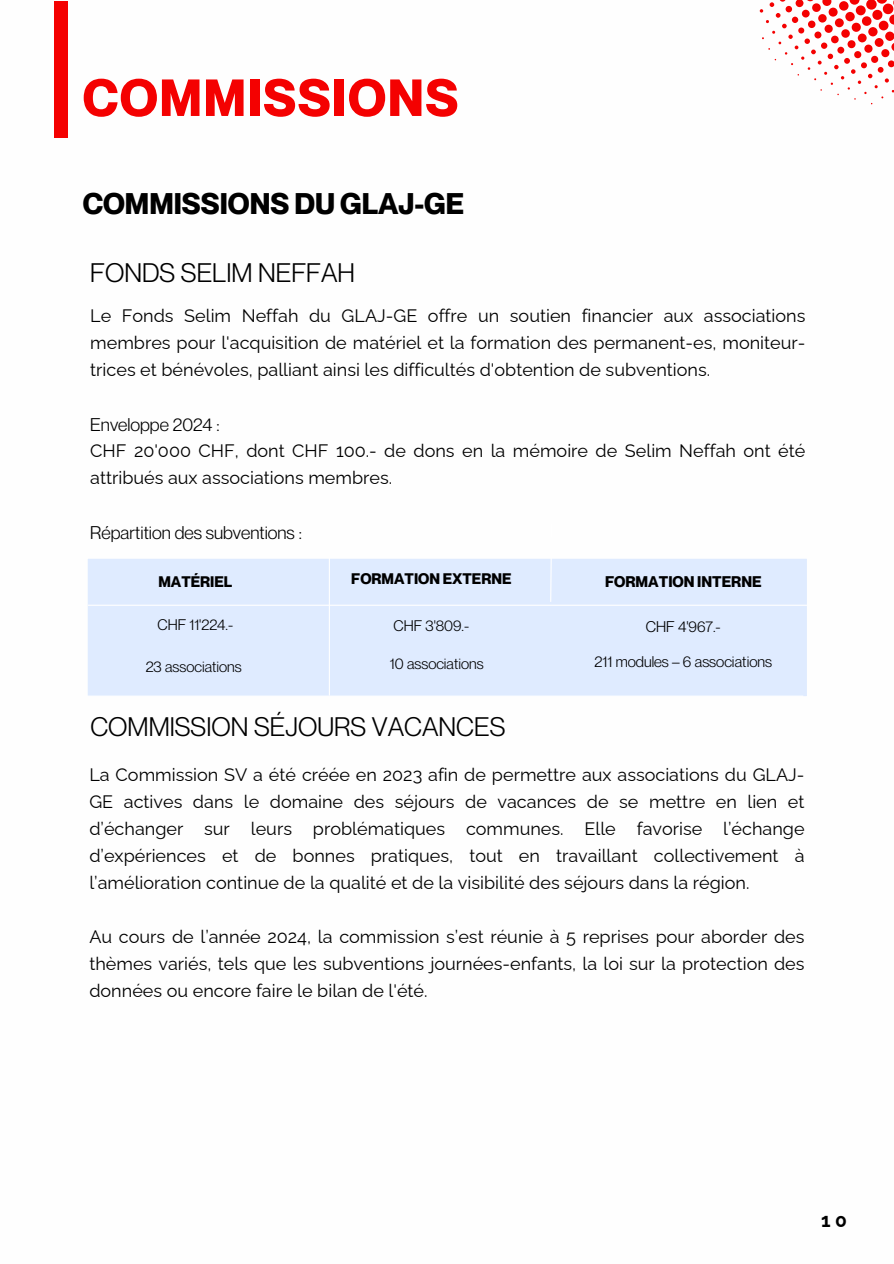
<style>
.page{position:relative;width:894px;height:1264px;background:#fff}
.page>*{position:absolute;margin:0;border:0;box-sizing:border-box;transform-origin:0 0}
.t1{font:700 51px "Neue Montreal";letter-spacing:.03em;color:#f40101}
.t2{font:700 29.25px "Neue Montreal";color:#000}
.t3{font:26.25px "Neue Montreal";color:#000}
.t4{font:700 19.2px "Raleway";color:#000}
.t5{font:18px/27px "Raleway";color:#000;text-align:justify}
.t6{font:18px "Neue Montreal";color:#000}
.t7{font:15.15px "Neue Montreal";color:#000}
.t8{font:700 15.15px "Neue Montreal";color:#000}
.t9{font:15px "Neue Montreal";color:#000}
.t10{font:700 15px "Neue Montreal";color:#000}
.s1{font-family:"Neue Montreal"}
</style>
<div class="page">
<div style="left:54px;top:1px;width:14px;height:137px;background:#f40101"></div>
<div style="left:88px;top:559px;width:719px;height:137px;background:#dfebff"></div>
<hr style="left:329px;top:557px;width:1px;height:138px;background:#fff">
<hr style="left:88px;top:604px;width:719px;height:2px;background:#fff">
<svg style="left:549px;top:559px;width:4px;height:44px"></svg>
<hr style="left:82px;top:695px;width:721px;height:1px;background:#fff">
<svg style="left:759px;top:0;width:135px;height:104px"></svg>
<p class="t1" style="left:83px;top:66px;width:377px">COMMISSIONS</p>
<h5 class="t2" style="left:83px;top:186px;width:383px">COMMISSIONS DU GLAJ-GE</h5>
<h1 class="t3" style="left:90px;top:256px;width:266px">FONDS SELIM NEFFAH</h1>
<h2 class="t5" style="left:90px;top:302px;width:716px">Le Fonds Selim Neffah du GLAJ-GE offre un soutien financier aux associations membres pour l'acquisition de matériel et la formation des permanent-es, moniteur&shy;trices et bénévoles, palliant ainsi les difficultés d'obtention de subventions.</h2>
<h3 class="t5" style="left:90px;top:411px;width:716px;line-height:26.4px;text-align:left"><span class="s1">Enveloppe 2024 :<br></span>CHF 20'000 CHF, dont CHF 100.- de dons en la mémoire de Selim Neffah ont été attribués aux associations membres.</h3>
<h4 class="t6" style="left:90px;top:521px;width:213px">Répartition des subventions :</h4>
<p class="t10" style="left:158px;top:573px;width:75px">MATÉRIEL</p>
<h5 class="t9" style="left:157px;top:615px;width:77px">CHF 11'224.-</h5>
<p class="t9" style="left:146px;top:657px;width:97px">23 associations</p>
<h5 class="t10" style="left:351px;top:570px;width:162px">FORMATION EXTERNE</h5>
<p class="t8" style="left:605px;top:572px;width:158px">FORMATION INTERNE</p>
<h6 class="t9" style="left:393px;top:616px;width:77px">CHF 3'809.-</h6>
<p class="t9" style="left:390px;top:654px;width:95px">10 associations</p>
<p class="t7" style="left:645px;top:617px;width:76px">CHF 4'967.-</p>
<p class="t7" style="left:594px;top:652px;width:179px">211 modules – 6 associations</p>
<h4 class="t3" style="left:90px;top:710px;width:416px">COMMISSION SÉJOURS VACANCES</h4>
<h4 class="t5" style="left:89px;top:761px;width:716px">La Commission SV a été créée en 2023 afin de permettre aux associations du GLAJ-GE actives dans le domaine des séjours de vacances de se mettre en lien et d’échanger sur leurs problématiques communes. Elle favorise l’échange d’expériences et de bonnes pratiques, tout en travaillant collectivement à l’amélioration continue de la qualité et de la visibilité des séjours dans la région.</h4>
<p class="t5" style="left:89px;top:923px;width:716px">Au cours de l’année 2024, la commission s’est réunie à 5 reprises pour aborder des thèmes variés, tels que les subventions journées-enfants, la loi sur la protection des données ou encore faire le bilan de l'été.</p>
<h6 class="t4" style="left:821px;top:1209px;width:27px">10</h6>
</div>
